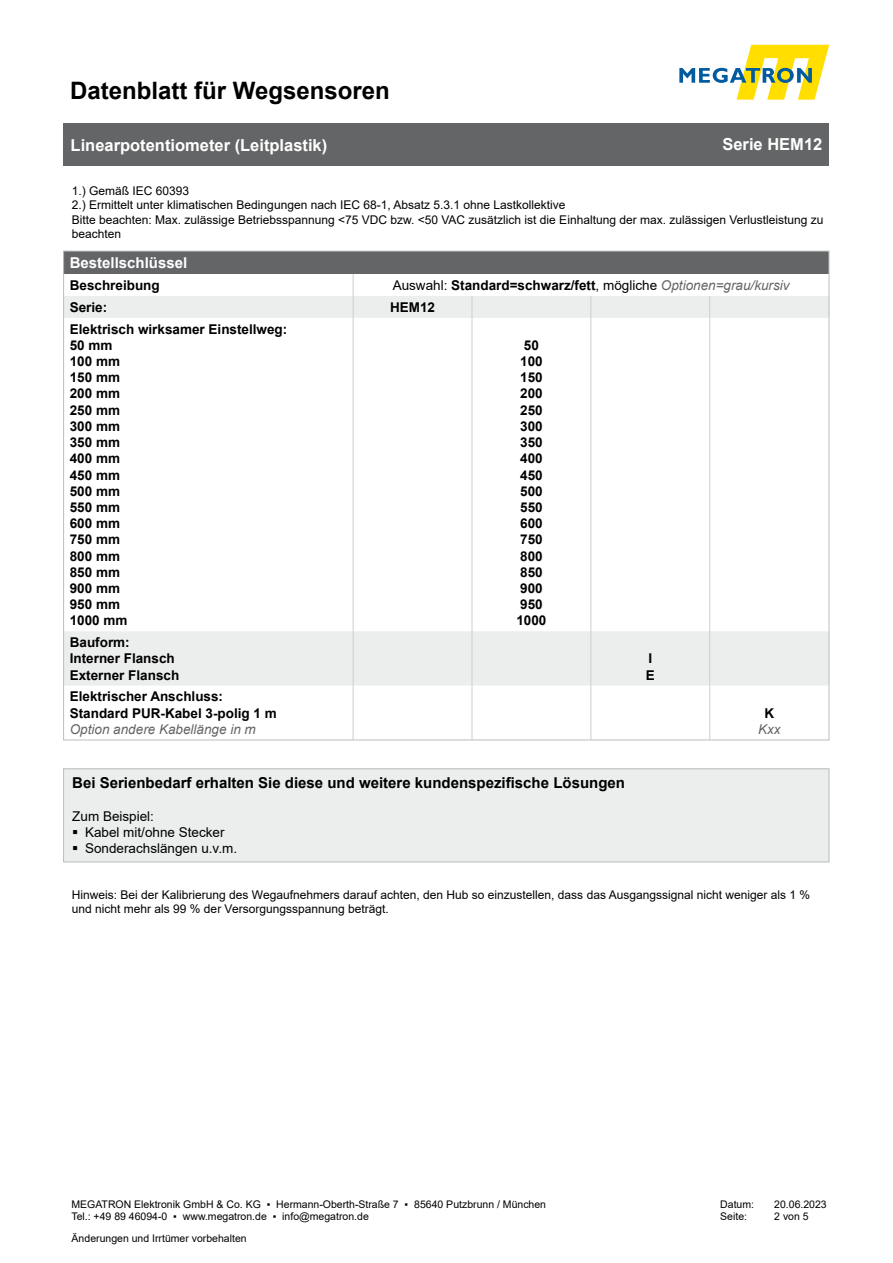
<style>
.page{position:relative;width:893px;height:1263px;background:#fff}
.page>*{position:absolute;margin:0;border:0;box-sizing:border-box;transform-origin:0 0}
.t1{font:700 24px "Arial";color:#000}
.t2{font:700 16.5px "Arial";color:#fff}
.t3{font:700 15px "Arial";color:#000}
.t4{font:700 15px "Arial";color:#fff}
.t5{font:700 13.5px "Arial";color:#000}
.t6{font:13.5px "Arial";color:#000}
.t7{font:italic 13.5px "Arial";color:#646567}
.t8{font:12px/14.4px "Arial";color:#000}
.t9{font:10.5px/12.6px "Arial";color:#000}
.s1{font-weight:400}
.s2{font-weight:400;font-style:italic;color:#646567}
</style>
<div class="page">
<div style="left:64px;top:123px;width:765px;height:43px;background:#646567"></div>
<svg style="left:679px;top:45px;width:150px;height:55px"></svg>
<div style="left:64px;top:251px;width:765px;height:23px;background:#646567"></div>
<svg style="left:65px;top:296px;width:762px;height:389px"></svg>
<svg style="left:353px;top:274px;width:1px;height:44px"></svg>
<svg style="left:472px;top:296px;width:1px;height:22px"></svg>
<svg style="left:591px;top:296px;width:1px;height:22px"></svg>
<svg style="left:709px;top:296px;width:1px;height:22px"></svg>
<hr style="left:353px;top:318px;width:1px;height:313px;background:#cdcecf">
<hr style="left:472px;top:318px;width:1px;height:313px;background:#cdcecf">
<hr style="left:591px;top:318px;width:1px;height:313px;background:#cdcecf">
<hr style="left:709px;top:318px;width:1px;height:313px;background:#cdcecf">
<hr style="left:353px;top:631px;width:1px;height:54px;background:#cdcecf">
<hr style="left:472px;top:631px;width:1px;height:54px;background:#cdcecf">
<hr style="left:591px;top:631px;width:1px;height:54px;background:#cdcecf">
<hr style="left:709px;top:631px;width:1px;height:54px;background:#cdcecf">
<hr style="left:353px;top:685px;width:1px;height:55px;background:#cdcecf">
<hr style="left:472px;top:685px;width:1px;height:55px;background:#cdcecf">
<hr style="left:591px;top:685px;width:1px;height:55px;background:#cdcecf">
<hr style="left:709px;top:685px;width:1px;height:55px;background:#cdcecf">
<div style="left:64px;top:769px;width:765px;height:93px;background:#eceded"></div>
<div style="left:63px;top:769px;width:766px;height:93px;border:1px solid #bbbdbe"></div>
<h1 class="t1" style="left:70px;top:73px;width:321px">Datenblatt für Wegsensoren</h1>
<h2 class="t2" style="left:71px;top:133px;width:258px">Linearpotentiometer (Leitplastik)</h2>
<h2 class="t2" style="left:722px;top:133px;width:101px">Serie HEM12</h2>
<p class="t8" style="left:72px;top:183px;width:119px">1.) Gemäß IEC 60393</p>
<p class="t8" style="left:72px;top:198px;width:753px">2.) Ermittelt unter klimatischen Bedingungen nach IEC 68-1, Absatz 5.3.1 ohne Lastkollektive<br>Bitte beachten: Max. zulässige Betriebsspannung &lt;75 VDC bzw. &lt;50 VAC zusätzlich ist die Einhaltung der max. zulässigen Verlustleistung zu beachten</p>
<p class="t4" style="left:70px;top:252px;width:119px">Bestellschlüssel</p>
<p class="t5" style="left:70px;top:276px;width:92px">Beschreibung</p>
<p class="t5" style="left:393px;top:276px;width:398px"><span class="s1">Auswahl:</span> Standard=schwarz/fett<span class="s1">, mögliche</span> <span class="s2">Optionen=grau/kursiv</span></p>
<p class="t5" style="left:70px;top:298px;width:39px">Serie:</p>
<p class="t5" style="left:390px;top:298px;width:47px">HEM12</p>
<p class="t5" style="left:70px;top:319px;width:219px">Elektrisch wirksamer Einstellweg:</p>
<p class="t5" style="left:70px;top:336px;width:44px">50 mm</p>
<p class="t5" style="left:70px;top:352px;width:52px">100 mm</p>
<p class="t5" style="left:70px;top:368px;width:52px">150 mm</p>
<p class="t5" style="left:70px;top:384px;width:52px">200 mm</p>
<p class="t5" style="left:70px;top:400px;width:52px">250 mm</p>
<p class="t5" style="left:70px;top:417px;width:52px">300 mm</p>
<p class="t5" style="left:70px;top:433px;width:52px">350 mm</p>
<p class="t5" style="left:70px;top:449px;width:52px">400 mm</p>
<p class="t5" style="left:70px;top:465px;width:52px">450 mm</p>
<p class="t5" style="left:70px;top:481px;width:52px">500 mm</p>
<p class="t5" style="left:70px;top:498px;width:52px">550 mm</p>
<p class="t5" style="left:70px;top:514px;width:52px">600 mm</p>
<p class="t5" style="left:70px;top:530px;width:52px">750 mm</p>
<p class="t5" style="left:70px;top:546px;width:52px">800 mm</p>
<p class="t5" style="left:70px;top:562px;width:52px">850 mm</p>
<p class="t5" style="left:70px;top:579px;width:52px">900 mm</p>
<p class="t5" style="left:70px;top:595px;width:52px">950 mm</p>
<p class="t5" style="left:70px;top:611px;width:59px">1000 mm</p>
<p class="t5" style="left:524px;top:336px;width:17px">50</p>
<p class="t5" style="left:520px;top:352px;width:24px">100</p>
<p class="t5" style="left:520px;top:368px;width:24px">150</p>
<p class="t5" style="left:520px;top:384px;width:24px">200</p>
<p class="t5" style="left:520px;top:400px;width:24px">250</p>
<p class="t5" style="left:520px;top:417px;width:24px">300</p>
<p class="t5" style="left:520px;top:433px;width:24px">350</p>
<p class="t5" style="left:520px;top:449px;width:24px">400</p>
<p class="t5" style="left:520px;top:465px;width:24px">450</p>
<p class="t5" style="left:520px;top:481px;width:24px">500</p>
<p class="t5" style="left:520px;top:498px;width:24px">550</p>
<p class="t5" style="left:520px;top:514px;width:24px">600</p>
<p class="t5" style="left:520px;top:530px;width:24px">750</p>
<p class="t5" style="left:520px;top:546px;width:24px">800</p>
<p class="t5" style="left:520px;top:562px;width:24px">850</p>
<p class="t5" style="left:520px;top:579px;width:24px">900</p>
<p class="t5" style="left:520px;top:595px;width:24px">950</p>
<p class="t5" style="left:516px;top:611px;width:32px">1000</p>
<p class="t5" style="left:70px;top:633px;width:61px">Bauform:</p>
<p class="t5" style="left:70px;top:649px;width:107px">Interner Flansch</p>
<p class="t5" style="left:70px;top:665px;width:111px">Externer Flansch</p>
<p class="t5" style="left:70px;top:687px;width:155px">Elektrischer Anschluss:</p>
<p class="t5" style="left:70px;top:703px;width:209px">Standard PUR-Kabel 3-polig 1 m</p>
<p class="t7" style="left:70px;top:720px;width:188px">Option andere Kabellänge in m</p>
<p class="t3" style="left:72px;top:773px;width:554px">Bei Serienbedarf erhalten Sie diese und weitere kundenspezifische Lösungen</p>
<p class="t6" style="left:72px;top:807px;width:83px">Zum Beispiel:</p>
<p class="t6" style="left:85px;top:823px;width:141px">Kabel mit/ohne Stecker</p>
<p class="t6" style="left:85px;top:839px;width:154px">Sonderachslängen u.v.m.</p>
<p class="t5" style="left:648px;top:649px;width:5px">I</p>
<p class="t5" style="left:646px;top:665px;width:11px">E</p>
<p class="t5" style="left:765px;top:703px;width:11px">K</p>
<p class="t7" style="left:758px;top:720px;width:24px">Kxx</p>
<p class="t8" style="left:72px;top:887px;width:740px">Hinweis: Bei der Kalibrierung des Wegaufnehmers darauf achten, den Hub so einzustellen, dass das Ausgangssignal nicht weniger als 1 %</p>
<p class="t8" style="left:72px;top:901px;width:318px">und nicht mehr als 99 % der Versorgungsspannung beträgt.</p>
<p class="t9" style="left:71px;top:1198px;width:476px">MEGATRON Elektronik GmbH &amp; Co. KG ▪ Hermann-Oberth-Straße 7 ▪ 85640 Putzbrunn / München<br>Tel.: +49 89 46094-0 ▪ www.megatron.de ▪ info@megatron.de</p>
<p class="t9" style="left:720px;top:1198px;width:35px">Datum:</p>
<p class="t9" style="left:774px;top:1198px;width:54px">20.06.2023</p>
<p class="t9" style="left:720px;top:1210px;width:28px">Seite:</p>
<p class="t9" style="left:774px;top:1210px;width:36px">2 von 5</p>
<p class="t9" style="left:72px;top:1232px;width:177px">Änderungen und Irrtümer vorbehalten</p>
</div>
